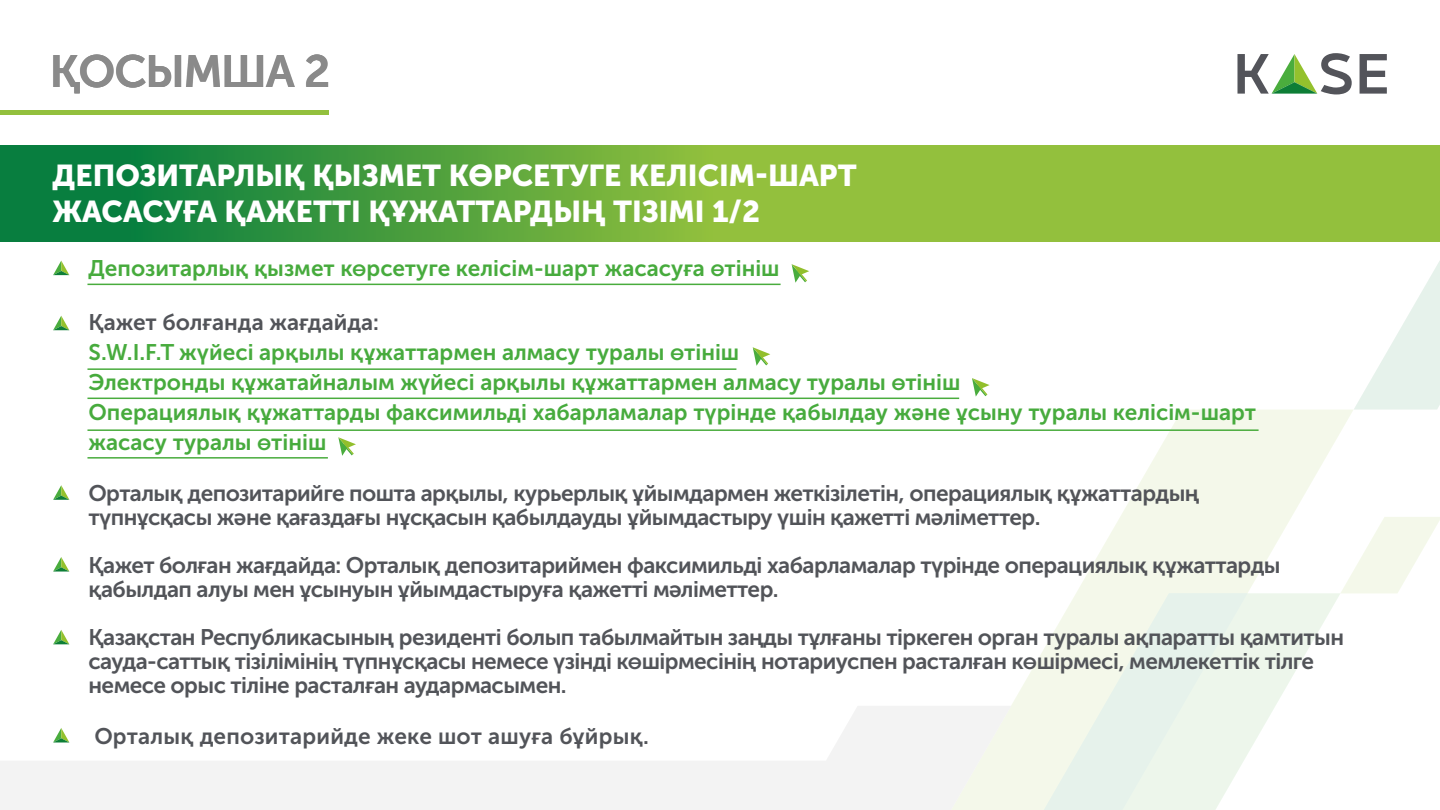
<style>
.page{position:relative;width:1440px;height:810px;background:#fff}
.page>*{position:absolute;margin:0;border:0;box-sizing:border-box;transform-origin:0 0}
.t1{font:45px "Museo Sans Cyrl 700";letter-spacing:-.025em;color:#8a8a8a}
.t2{font:30px/36px "Museo Sans Cyrl 900";color:#fff}
.t3{font:22.5px/24px "Museo Sans Cyrl 700";letter-spacing:-.025em;color:#525459}
.t4{font:22.5px/30px "Museo Sans Cyrl 700";color:#47ab3d}
.t5{font:22.5px "Museo Sans Cyrl 700";letter-spacing:.01em;color:#525459}
.t6{font:22.5px "Museo Sans Cyrl 700";color:#525459}
</style>
<div class="page">
<svg style="left:1237px;top:53px;width:115px;height:41px"></svg>
<svg style="left:1360px;top:54px;width:27px;height:40px"></svg>
<svg style="left:1011px;top:410px;width:342px;height:400px;fill:#f7faf0"></svg>
<svg style="left:0;top:706px;width:1011px;height:104px;fill:#f3f3f3"></svg>
<svg style="left:1248px;top:593px;width:93px;height:217px"></svg>
<div style="left:1043px;top:593px;width:205px;height:217px;background:#edf6eb"></div>
<svg style="left:1354px;top:261px;width:86px;height:149px"></svg>
<svg style="left:1340px;top:517px;width:100px;height:76px"></svg>
<svg style="left:53px;top:261px;width:16px;height:14px"></svg>
<svg style="left:53px;top:316px;width:16px;height:14px"></svg>
<svg style="left:53px;top:485px;width:16px;height:15px"></svg>
<svg style="left:53px;top:557px;width:16px;height:15px"></svg>
<svg style="left:53px;top:630px;width:16px;height:14px"></svg>
<svg style="left:53px;top:728px;width:16px;height:15px"></svg>
<svg style="left:792px;top:264px;width:17px;height:19px"></svg>
<svg style="left:753px;top:347px;width:17px;height:19px"></svg>
<svg style="left:972px;top:378px;width:18px;height:19px"></svg>
<svg style="left:338px;top:437px;width:18px;height:19px"></svg>
<hr style="left:87px;top:284px;width:694px;height:1px;background:#49ac3d">
<hr style="left:87px;top:368px;width:649px;height:2px;background:#49ac3d">
<hr style="left:87px;top:398px;width:872px;height:1px;background:#49ac3d">
<hr style="left:87px;top:429px;width:1172px;height:2px;background:#49ac3d">
<hr style="left:87px;top:457px;width:241px;height:2px;background:#49ac3d">
<svg style="left:0;top:146px;width:1440px;height:95px;background:#69ac3d"></svg>
<hr style="left:0;top:111px;width:329px;height:3px;background:#93c03d">
<h1 class="t1" style="left:50px;top:46px;width:282px">ҚОСЫМША 2</h1>
<h2 class="t2" style="left:52px;top:158px;width:806px">ДЕПОЗИТАРЛЫҚ ҚЫЗМЕТ КӨРСЕТУГЕ КЕЛІСІМ-ШАРТ<br>ЖАСАСУҒА ҚАЖЕТТІ ҚҰЖАТТАРДЫҢ ТІЗІМІ 1/2</h2>
<p class="t4" style="left:89px;top:254px;width:693px">Депозитарлық қызмет көрсетуге келісім-шарт жасасуға өтініш</p>
<p class="t6" style="left:89px;top:310px;width:292px">Қажет болғанда жағдайда:</p>
<p class="t4" style="left:89px;top:338px;width:1169px">S.W.I.F.T жүйесі арқылы құжаттармен алмасу туралы өтініш<br>Электронды құжатайналым жүйесі арқылы құжаттармен алмасу туралы өтініш<br>Операциялық құжаттарды факсимильді хабарламалар түрінде қабылдау және ұсыну туралы келісім-шарт жасасу туралы өтініш</p>
<p class="t3" style="left:89px;top:481px;width:1112px">Орталық депозитарийге пошта арқылы, курьерлық ұйымдармен жеткізілетін, операциялық құжаттардың түпнұсқасы және қағаздағы нұсқасын қабылдауды ұйымдастыру үшін қажетті мәліметтер.</p>
<p class="t3" style="left:89px;top:553px;width:1194px">Қажет болған жағдайда: Орталық депозитариймен факсимильді хабарламалар түрінде операциялық құжаттарды қабылдап алуы мен ұсынуын ұйымдастыруға қажетті мәліметтер.</p>
<p class="t3" style="left:89px;top:625px;width:1257px">Қазақстан Республикасының резиденті болып табылмайтын заңды тұлғаны тіркеген орган туралы ақпаратты қамтитын сауда-саттық тізілімінің түпнұсқасы немесе үзінді көшірмесінің нотариуспен расталған көшірмесі, мемлекеттік тілге немесе орыс тіліне расталған аудармасымен.</p>
<p class="t5" style="left:94px;top:724px;width:556px">Орталық депозитарийде жеке шот ашуға бұйрық.</p>
</div>
